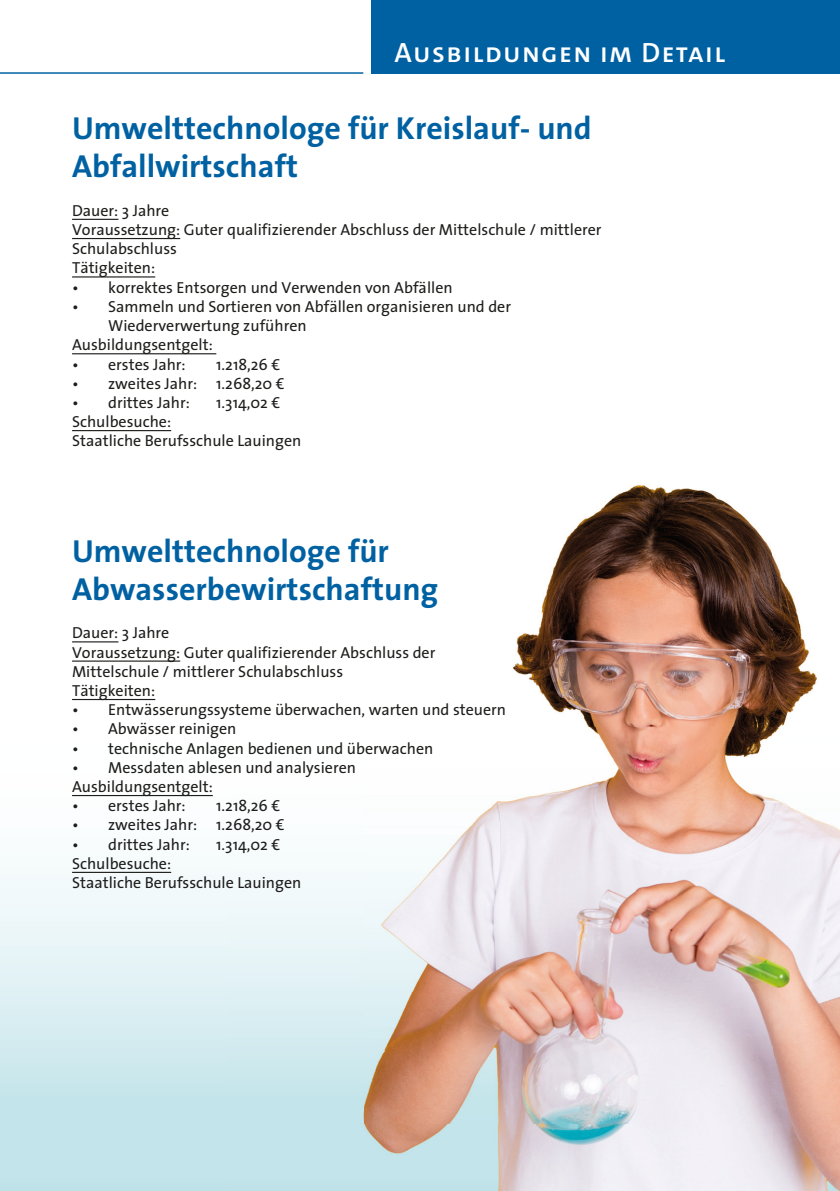
<style>
.page{position:relative;width:840px;height:1191px;background:#fff}
.page>*{position:absolute;margin:0;border:0;box-sizing:border-box;transform-origin:0 0}
.t1{font:700 32px/38.4px "The Sans";color:#0061a2}
.t2{font:600 28px "The Sans";letter-spacing:.05em;color:#fff}
.t3{font:16px/19.2px "The Sans";color:#1d1d1b}
</style>
<div class="page">
<div style="left:0;top:728px;width:228px;height:463px;background:linear-gradient(to bottom,#fff,#bce1e8)"></div>
<img style="left:228px;top:485px;width:611px;height:706px">
<hr style="left:72px;top:219px;width:46px;height:1px;background:#1d1d1b">
<hr style="left:72px;top:238px;width:108px;height:1px;background:#1d1d1b">
<hr style="left:72px;top:276px;width:83px;height:1px;background:#1d1d1b">
<hr style="left:72px;top:353px;width:144px;height:1px;background:#1d1d1b">
<hr style="left:72px;top:430px;width:99px;height:1px;background:#1d1d1b">
<hr style="left:72px;top:641px;width:46px;height:1px;background:#1d1d1b">
<hr style="left:72px;top:660px;width:108px;height:1px;background:#1d1d1b">
<hr style="left:72px;top:699px;width:83px;height:1px;background:#1d1d1b">
<hr style="left:72px;top:795px;width:141px;height:1px;background:#1d1d1b">
<hr style="left:72px;top:871px;width:99px;height:2px;background:#1d1d1b">
<hr style="left:0;top:72px;width:363px;height:2px;background:#0263a3">
<div style="left:371px;top:0;width:468px;height:74px;background:#0061a2"></div>
<h2 class="t2" style="left:394px;top:34px;width:332px">AUSBILDUNGEN IM DETAIL</h2>
<h1 class="t1" style="left:72px;top:108px;width:521px">Umwelttechnologe für Kreislauf- und<br>Abfallwirtschaft</h1>
<p class="t3" style="left:72px;top:200px;width:531px">Dauer: 3 Jahre<br>Voraussetzung: Guter qualifizierender Abschluss der Mittelschule / mittlerer<br>Schulabschluss<br>Tätigkeiten:</p>
<p class="t3" style="left:72px;top:277px;width:382px">• korrektes Entsorgen und Verwenden von Abfällen</p>
<p class="t3" style="left:72px;top:296px;width:440px">• Sammeln und Sortieren von Abfällen organisieren und der</p>
<p class="t3" style="left:108px;top:315px;width:200px">Wiederverwertung zuführen</p>
<p class="t3" style="left:72px;top:335px;width:142px">Ausbildungsentgelt:</p>
<p class="t3" style="left:72px;top:354px;width:115px">• erstes Jahr:</p>
<p class="t3" style="left:216px;top:354px;width:65px">1.218,26 €</p>
<p class="t3" style="left:72px;top:373px;width:214px">• zweites Jahr: 1.268,20 €</p>
<p class="t3" style="left:72px;top:392px;width:119px">• drittes Jahr:</p>
<p class="t3" style="left:216px;top:392px;width:65px">1.314,02 €</p>
<p class="t3" style="left:72px;top:411px;width:231px">Schulbesuche:<br>Staatliche Berufsschule Lauingen</p>
<h1 class="t1" style="left:72px;top:531px;width:367px">Umwelttechnologe für<br>Abwasserbewirtschaftung</h1>
<p class="t3" style="left:72px;top:623px;width:364px">Dauer: 3 Jahre<br>Voraussetzung: Guter qualifizierender Abschluss der<br>Mittelschule / mittlerer Schulabschluss<br>Tätigkeiten:</p>
<p class="t3" style="left:72px;top:699px;width:435px">• Entwässerungssysteme überwachen, warten und steuern</p>
<p class="t3" style="left:72px;top:719px;width:166px">• Abwässer reinigen</p>
<p class="t3" style="left:72px;top:738px;width:362px">• technische Anlagen bedienen und überwachen</p>
<p class="t3" style="left:72px;top:757px;width:285px">• Messdaten ablesen und analysieren<br>Ausbildungsentgelt:</p>
<p class="t3" style="left:72px;top:795px;width:115px">• erstes Jahr:</p>
<p class="t3" style="left:216px;top:795px;width:65px">1.218,26 €</p>
<p class="t3" style="left:72px;top:815px;width:214px">• zweites Jahr: 1.268,20 €</p>
<p class="t3" style="left:72px;top:834px;width:119px">• drittes Jahr:</p>
<p class="t3" style="left:216px;top:834px;width:65px">1.314,02 €</p>
<p class="t3" style="left:72px;top:853px;width:231px">Schulbesuche:<br>Staatliche Berufsschule Lauingen</p>
</div>
